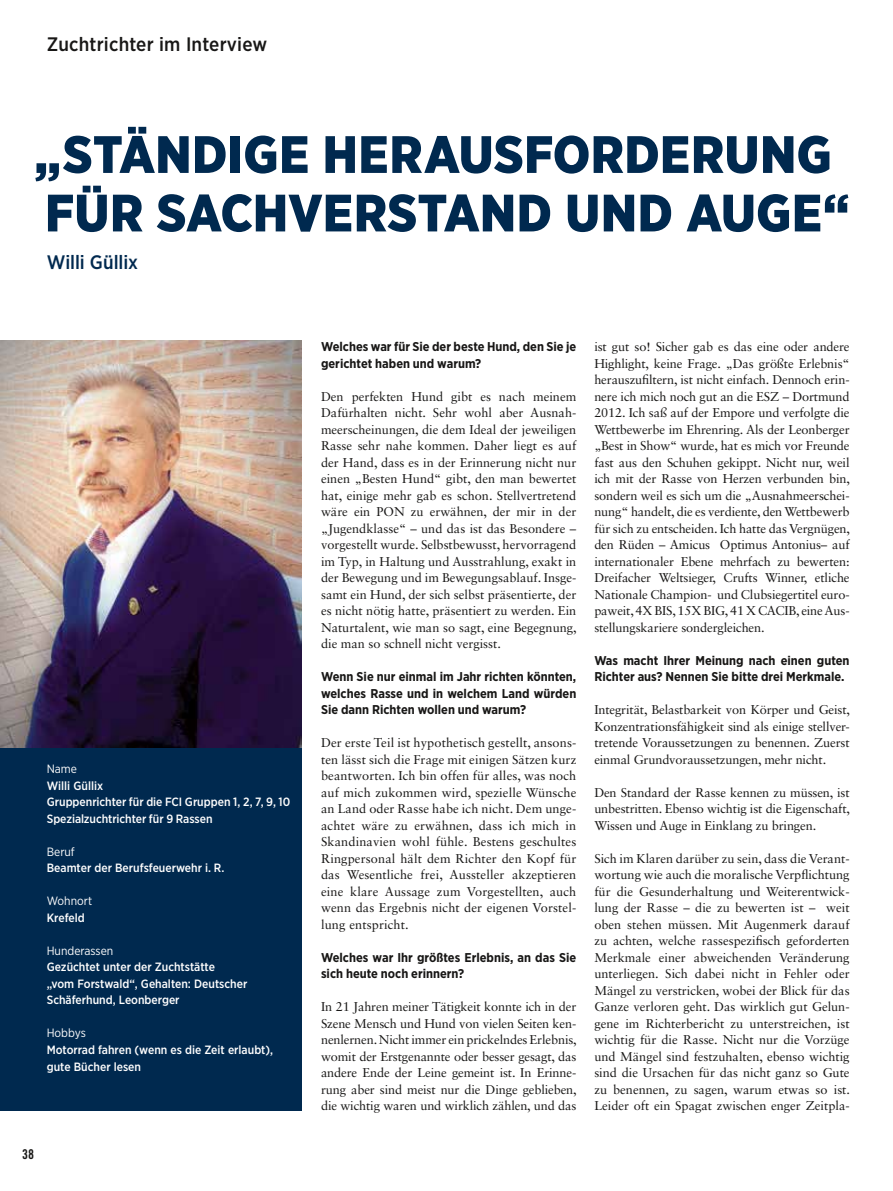
<style>
.page{position:relative;width:893px;height:1191px;background:#fff}
.page>*{position:absolute;margin:0;border:0;box-sizing:border-box;transform-origin:0 0}
.t1{font:900 52.5px/58.5px "Gotham Narrow";letter-spacing:.01em;color:#00294f}
.t2{font:500 19.5px "Gotham Narrow";letter-spacing:.01em;color:#181716}
.t3{font:500 19.5px "Gotham Narrow";letter-spacing:-.005em;color:#00294f}
.t4{font:13.5px "Trade Gothic LT Std Bd Cn 20";color:#181716}
.t5{font:12.75px/16.5px "Sabon LT Std";letter-spacing:-.01em;color:#181716;text-align:justify}
.t6{font:700 12.75px/16.5px "Gotham Narrow";color:#181716}
.t7{font:500 12px/16.5px "Gotham Narrow";color:#fff}
.t8{font:12px "Gotham Narrow";color:#fff}
</style>
<div class="page">
<div style="left:0;top:685px;width:302px;height:425px;background:#00294f"></div>
<img style="left:0;top:340px;width:302px;height:407px">
<h2 class="t2" style="left:47px;top:32px;width:222px">Zuchtrichter im Interview</h2>
<h1 class="t1" style="left:34px;top:125px;width:817px">„STÄNDIGE HERAUSFORDERUNG<br>FÜR SACHVERSTAND UND AUGE“</h1>
<h2 class="t3" style="left:47px;top:249px;width:93px">Willi Güllix</h2>
<p class="t8" style="left:47px;top:761px;width:32px">Name</p>
<p class="t7" style="left:47px;top:777px;width:245px">Willi Güllix<br>Gruppenrichter für die FCI Gruppen 1, 2, 7, 9, 10<br>Spezialzuchtrichter für 9 Rassen</p>
<p class="t8" style="left:47px;top:844px;width:30px">Beruf</p>
<p class="t7" style="left:47px;top:859px;width:179px">Beamter der Berufsfeuerwehr i. R.</p>
<p class="t8" style="left:47px;top:893px;width:47px">Wohnort</p>
<p class="t7" style="left:47px;top:909px;width:40px">Krefeld</p>
<p class="t8" style="left:47px;top:943px;width:68px">Hunderassen</p>
<p class="t7" style="left:47px;top:958px;width:202px">Gezüchtet unter der Zuchtstätte<br>„vom Forstwald“, Gehalten: Deutscher<br>Schäferhund, Leonberger</p>
<p class="t8" style="left:47px;top:1025px;width:41px">Hobbys</p>
<p class="t7" style="left:47px;top:1041px;width:228px">Motorrad fahren (wenn es die Zeit erlaubt), gute Bücher lesen</p>
<p class="t4" style="left:22px;top:1146px;width:13px">38</p>
<p class="t6" style="left:321px;top:338px;width:257px">Welches war für Sie der beste Hund, den Sie je gerichtet haben und warum?</p>
<p class="t5" style="left:321px;top:388px;width:257px">Den perfekten Hund gibt es nach meinem Dafürhalten nicht. Sehr wohl aber Ausnah&shy;meerscheinungen, die dem Ideal der jeweiligen Rasse sehr nahe kommen. Daher liegt es auf der Hand, dass es in der Erinnerung nicht nur einen „Besten Hund“ gibt, den man bewertet hat, einige mehr gab es schon. Stellvertretend wäre ein PON zu erwähnen, der mir in der „Jugendklasse“ – und das ist das Besondere – vorgestellt wurde. Selbstbewusst, hervorragend im Typ, in Haltung und Ausstrahlung, exakt in der Bewegung und im Bewegungsablauf. Insge&shy;samt ein Hund, der sich selbst präsentierte, der es nicht nötig hatte, präsentiert zu werden. Ein Naturtalent, wie man so sagt, eine Begegnung, die man so schnell nicht vergisst.</p>
<p class="t6" style="left:321px;top:668px;width:257px;text-align:justify">Wenn Sie nur einmal im Jahr richten könnten, welches Rasse und in welchem Land würden Sie dann Richten wollen und warum?</p>
<p class="t5" style="left:321px;top:734px;width:257px">Der erste Teil ist hypothetisch gestellt, ansons&shy;ten lässt sich die Frage mit einigen Sätzen kurz beantworten. Ich bin offen für alles, was noch auf mich zukommen wird, spezielle Wünsche an Land oder Rasse habe ich nicht. Dem unge&shy;achtet wäre zu erwähnen, dass ich mich in Skandinavien wohl fühle. Bestens geschultes Ringpersonal hält dem Richter den Kopf für das Wesentliche frei, Aussteller akzeptieren eine klare Aussage zum Vorgestellten, auch wenn das Ergebnis nicht der eigenen Vorstel&shy;lung entspricht.</p>
<p class="t6" style="left:321px;top:949px;width:257px">Welches war Ihr größtes Erlebnis, an das Sie sich heute noch erinnern?</p>
<p class="t5" style="left:321px;top:998px;width:257px">In 21 Jahren meiner Tätigkeit konnte ich in der Szene Mensch und Hund von vielen Seiten ken&shy;nenlernen. Nicht immer ein prickelndes Erlebnis, womit der Erstgenannte oder besser gesagt, das andere Ende der Leine gemeint ist. In Erinne&shy;rung aber sind meist nur die Dinge geblieben, die wichtig waren und wirklich zählen, und das</p>
<p class="t5" style="left:594px;top:338px;width:257px">ist gut so! Sicher gab es das eine oder andere Highlight, keine Frage. „Das größte Erlebnis“ herauszufiltern, ist nicht einfach. Dennoch erin&shy;nere ich mich noch gut an die ESZ – Dortmund 2012. Ich saß auf der Empore und verfolgte die Wettbewerbe im Ehrenring. Als der Leonberger „Best in Show“ wurde, hat es mich vor Freunde fast aus den Schuhen gekippt. Nicht nur, weil ich mit der Rasse von Herzen verbunden bin, sondern weil es sich um die „Ausnahmeerschei&shy;nung“ handelt, die es verdiente, den Wettbewerb für sich zu entscheiden. Ich hatte das Vergnügen, den Rüden – Amicus Optimus Antonius– auf internationaler Ebene mehrfach zu bewerten:<br>Dreifacher Weltsieger, Crufts Winner, etliche Nationale Champion- und Clubsiegertitel euro&shy;paweit, 4X BIS, 15X BIG, 41 X CACIB, eine Aus&shy;stellungskariere sondergleichen.</p>
<p class="t6" style="left:594px;top:652px;width:257px">Was macht Ihrer Meinung nach einen guten<br>Richter aus? Nennen Sie bitte drei Merkmale.</p>
<p class="t5" style="left:594px;top:701px;width:257px">Integrität, Belastbarkeit von Körper und Geist, Konzentrationsfähigkeit sind als einige stellver&shy;tretende Voraussetzungen zu benennen. Zuerst einmal Grundvoraussetzungen, mehr nicht.</p>
<p class="t5" style="left:594px;top:784px;width:257px">Den Standard der Rasse kennen zu müssen, ist unbestritten. Ebenso wichtig ist die Eigenschaft, Wissen und Auge in Einklang zu bringen.</p>
<p class="t5" style="left:594px;top:850px;width:257px">Sich im Klaren darüber zu sein, dass die Verant&shy;wortung wie auch die moralische Verpflichtung für die Gesunderhaltung und Weiterentwick&shy;lung der Rasse – die zu bewerten ist – weit oben stehen müssen. Mit Augenmerk darauf zu achten, welche rassespezifisch geforderten Merkmale einer abweichenden Veränderung unterliegen. Sich dabei nicht in Fehler oder Mängel zu verstricken, wobei der Blick für das Ganze verloren geht. Das wirklich gut Gelun&shy;gene im Richterbericht zu unterstreichen, ist wichtig für die Rasse. Nicht nur die Vorzüge und Mängel sind festzuhalten, ebenso wichtig sind die Ursachen für das nicht ganz so Gute zu benennen, zu sagen, warum etwas so ist.<br>Leider oft ein Spagat zwischen enger Zeitpla-</p>
</div>
